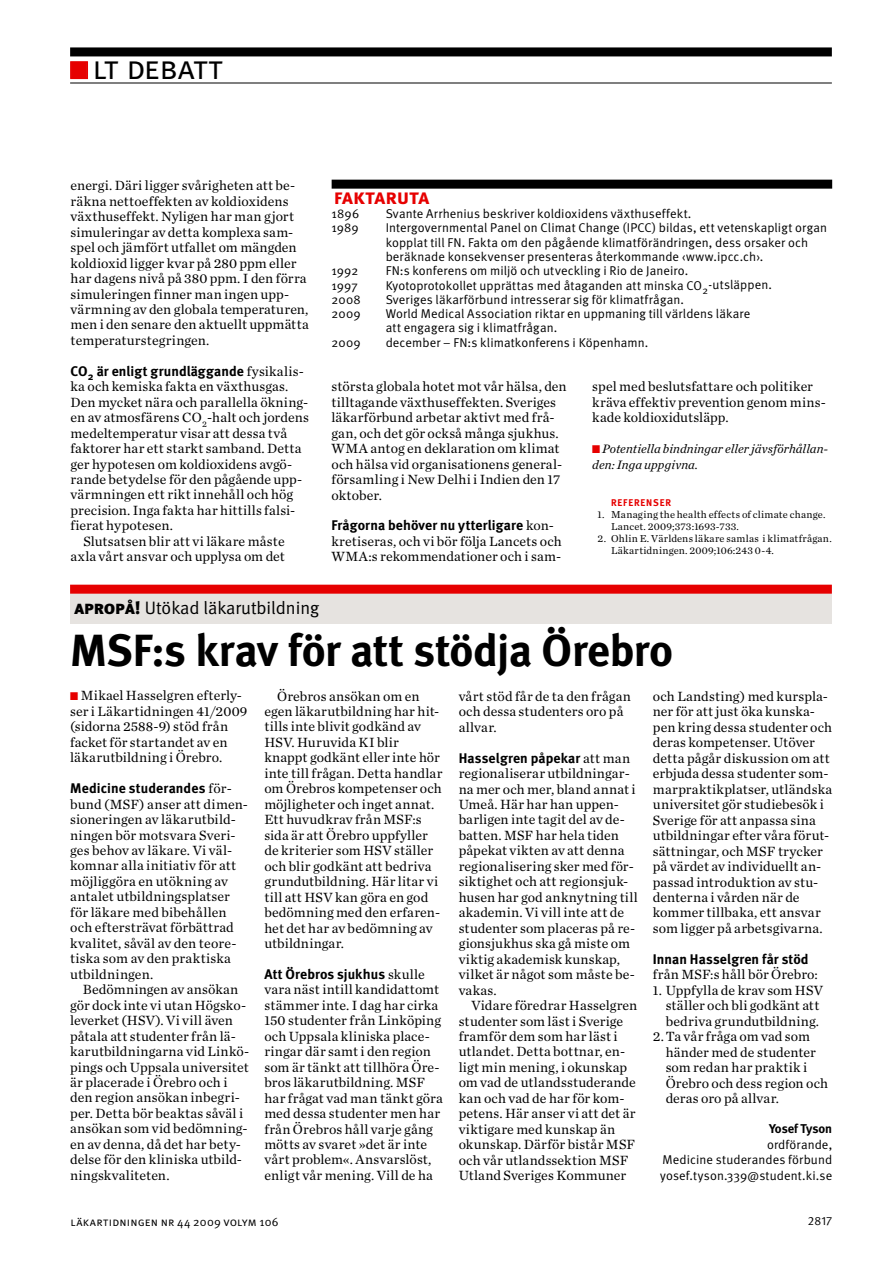
<style>
.page{position:relative;width:894px;height:1263px;background:#fff}
.page>*{position:absolute;margin:0;border:0;box-sizing:border-box;transform-origin:0 0}
.t1{font:45px "Meta LT Bold";letter-spacing:-.015em;color:#000}
.t2{font:33px "Meta LT Normal Small Caps";letter-spacing:-.03em;color:#000}
.t3{font:21px "Meta LT Bold Small Caps";color:#e60000}
.t4{font:18px "Meta LT Normal";color:#000}
.t5{font:13.95px/15.5px "Chronicle LT Text";letter-spacing:.01em;color:#000}
.t6{font:13.95px "Meta LT Bold";letter-spacing:.01em;color:#000}
.t7{font:12.75px/14.2px "Meta LT Normal";letter-spacing:.01em;color:#000}
.t8{font:italic 12.75px/15.5px "Chronicle LT Text";color:#000}
.t9{font:12.75px "Meta LT Bold";letter-spacing:-.005em;color:#000}
.t10{font:12px "Meta LT Normal Small Caps";letter-spacing:.02em;color:#000}
.t11{font:12px "Meta LT Normal Utilities";color:#000}
.t12{font:10.5px/12px "Chronicle LT Text";letter-spacing:.025em;color:#000}
.t13{font:9.75px "Meta LT Bold";letter-spacing:.09em;color:#e60000}
.s1{color:#e60000}
.s2{font-family:"Chronicle LT Text"}
.s3{font-family:"Meta LT Black Small Caps"}
</style>
<div class="page">
<div style="left:70px;top:47px;width:761px;height:9px;background:#000"></div>
<hr style="left:70px;top:83px;width:761px;height:1px;background:#000">
<div style="left:70px;top:61px;width:18px;height:18px;border:2px solid #e60000"></div>
<div style="left:70px;top:584px;width:761px;height:39px;background:#e6e3e0"></div>
<div style="left:70px;top:584px;width:761px;height:9px;background:#e60000"></div>
<div style="left:331px;top:180px;width:501px;height:9px;background:#000"></div>
<h2 class="t2" style="left:70px;top:49px;width:154px"><span class="s1">■</span> lt debatt</h2>
<p class="t5" style="left:71px;top:178px;width:239px">energi. Däri ligger svårigheten att be&shy;räkna nettoeffekten av koldioxidens växthuseffekt. Nyligen har man gjort simuleringar av detta komplexa sam&shy;spel och jämfört utfallet om mängden koldioxid ligger kvar på 280 ppm eller har dagens nivå på 380 ppm. I den förra simuleringen finner man ingen upp&shy;värmning av den globala temperaturen, men i den senare den aktuellt uppmätta temperaturstegringen.</p>
<p class="t6" style="left:71px;top:362px;width:234px">CO<sub>2</sub> är enligt grundläggande <span class="s2">fysikalis-</span></p>
<p class="t5" style="left:71px;top:379px;width:219px">ka och kemiska fakta en växthusgas.</p>
<p class="t5" style="left:71px;top:394px;width:239px">Den mycket nära och parallella ökning-</p>
<p class="t5" style="left:71px;top:409px;width:240px">en av atmosfärens CO<sub>2</sub>-halt och jordens</p>
<p class="t5" style="left:71px;top:425px;width:218px">medeltemperatur visar att dessa två</p>
<p class="t5" style="left:71px;top:440px;width:232px">faktorer har ett starkt samband. Detta</p>
<p class="t5" style="left:71px;top:456px;width:223px">ger hypotesen om koldioxidens avgö-</p>
<p class="t5" style="left:71px;top:471px;width:233px">rande betydelse för den pågående upp-</p>
<p class="t5" style="left:71px;top:487px;width:224px">värmningen ett rikt innehåll och hög</p>
<p class="t5" style="left:71px;top:502px;width:226px">precision. Inga fakta har hittills falsi-</p>
<p class="t5" style="left:71px;top:518px;width:104px">fierat hypotesen.</p>
<p class="t5" style="left:83px;top:533px;width:203px">Slutsatsen blir att vi läkare måste</p>
<p class="t5" style="left:71px;top:549px;width:216px">axla vårt ansvar och upplysa om det</p>
<h3 class="t3" style="left:333px;top:184px;width:97px">faktaruta</h3>
<p class="t7" style="left:331px;top:206px;width:29px">1896</p>
<p class="t7" style="left:385px;top:206px;width:307px">Svante Arrhenius beskriver koldioxidens växthuseffekt.</p>
<p class="t7" style="left:331px;top:221px;width:29px">1989</p>
<p class="t7" style="left:385px;top:221px;width:443px">Intergovernmental Panel on Climat Change (IPCC) bildas, ett vetenskapligt organ kopplat till FN. Fakta om den pågående klimatförändringen, dess orsaker och beräknade konsekvenser presenteras återkommande ‹www.ipcc.ch›.</p>
<p class="t7" style="left:331px;top:263px;width:28px">1992</p>
<p class="t7" style="left:385px;top:263px;width:304px">FN:s konferens om miljö och utveckling i Rio de Janeiro.</p>
<p class="t7" style="left:331px;top:278px;width:28px">1997</p>
<p class="t7" style="left:385px;top:278px;width:387px">Kyotoprotokollet upprättas med åtaganden att minska CO<sub>2</sub>-utsläppen.</p>
<p class="t7" style="left:331px;top:292px;width:31px">2008</p>
<p class="t7" style="left:385px;top:292px;width:300px">Sveriges läkarförbund intresserar sig för klimatfrågan.</p>
<p class="t7" style="left:331px;top:306px;width:30px">2009</p>
<p class="t7" style="left:385px;top:306px;width:366px">World Medical Association riktar en uppmaning till världens läkare att engagera sig i klimatfrågan.</p>
<p class="t7" style="left:331px;top:335px;width:30px">2009</p>
<p class="t7" style="left:385px;top:335px;width:264px">december – FN:s klimatkonferens i Köpenhamn.</p>
<p class="t5" style="left:331px;top:379px;width:237px">största globala hotet mot vår hälsa, den tilltagande växthuseffekten. Sveriges läkarförbund arbetar aktivt med frå&shy;gan, och det gör också många sjukhus.<br>WMA antog en deklaration om klimat och hälsa vid organisationens general&shy;församling i New Delhi i Indien den 17 oktober.</p>
<p class="t6" style="left:331px;top:517px;width:224px">Frågorna behöver nu ytterligare <span class="s2">kon-</span></p>
<p class="t5" style="left:331px;top:533px;width:232px">kretiseras, och vi bör följa Lancets och<br>WMA:s rekommendationer och i sam-</p>
<p class="t5" style="left:592px;top:379px;width:235px">spel med beslutsfattare och politiker kräva effektiv prevention genom mins&shy;kade koldioxidutsläpp.</p>
<p class="t8" style="left:592px;top:441px;width:237px"><span class="s1">■</span> Potentiella bindningar eller jävsförhållan&shy;den: Inga uppgivna.</p>
<p class="t13" style="left:611px;top:497px;width:62px">Referenser</p>
<p class="t12" style="left:611px;top:508px;width:216px;text-indent:-13px">1. Managing the health effects of climate change.<br>Lancet. 2009;373:1693-733.</p>
<p class="t12" style="left:611px;top:532px;width:222px;text-indent:-13px">2. Ohlin E. Världens läkare samlas i klimatfrågan.<br>Läkartidningen. 2009;106:243 0-4.</p>
<p class="t4" style="left:74px;top:597px;width:246px"><span class="s3">apropå!</span> Utökad läkarutbildning</p>
<h1 class="t1" style="left:70px;top:623px;width:604px">MSF:s krav för att stödja Örebro</h1>
<p class="t5" style="left:70px;top:688px;width:179px"><span class="s1">■</span> Mikael Hasselgren efterly&shy;ser i Läkartidningen 41/2009 (sidorna 2588-9) stöd från facket för startandet av en läkarutbildning i Örebro.</p>
<p class="t6" style="left:70px;top:780px;width:163px">Medicine studerandes <span class="s2">för-</span></p>
<p class="t5" style="left:70px;top:796px;width:179px">bund (MSF) anser att dimen&shy;sioneringen av läkarutbild&shy;ningen bör motsvara Sveri&shy;ges behov av läkare. Vi väl&shy;komnar alla initiativ för att möjliggöra en utökning av antalet utbildningsplatser för läkare med bibehållen och eftersträvat förbättrad kvalitet, såväl av den teore&shy;tiska som av den praktiska utbildningen.</p>
<p class="t5" style="left:70px;top:981px;width:180px;text-indent:13px">Bedömningen av ansökan gör dock inte vi utan Högsko&shy;leverket (HSV). Vi vill även påtala att studenter från lä&shy;karutbildningarna vid Linkö&shy;pings och Uppsala universitet är placerade i Örebro och i den region ansökan inbegri&shy;per. Detta bör beaktas såväl i ansökan som vid bedömning&shy;en av denna, då det har bety&shy;delse för den kliniska utbild&shy;ningskvaliteten.</p>
<p class="t5" style="left:264px;top:688px;width:179px;text-indent:13px">Örebros ansökan om en egen läkarutbildning har hit&shy;tills inte blivit godkänd av<br>HSV. Huruvida KI blir knappt godkänt eller inte hör inte till frågan. Detta handlar om Örebros kompetenser och möjligheter och inget annat.<br>Ett huvudkrav från MSF:s sida är att Örebro uppfyller de kriterier som HSV ställer och blir godkänt att bedriva grundutbildning. Här litar vi till att HSV kan göra en god bedömning med den erfaren&shy;het det har av bedömning av utbildningar.</p>
<p class="t6" style="left:264px;top:965px;width:162px">Att Örebros sjukhus <span class="s2">skulle</span></p>
<p class="t5" style="left:264px;top:981px;width:180px">vara näst intill kandidattomt stämmer inte. I dag har cirka<br>150 studenter från Linköping och Uppsala kliniska place&shy;ringar där samt i den region som är tänkt att tillhöra Öre&shy;bros läkarutbildning. MSF har frågat vad man tänkt göra med dessa studenter men har från Örebros håll varje gång mötts av svaret »det är inte vårt problem«. Ansvarslöst, enligt vår mening. Vill de ha</p>
<p class="t5" style="left:458px;top:688px;width:174px">vårt stöd får de ta den frågan och dessa studenters oro på allvar.</p>
<p class="t6" style="left:458px;top:749px;width:173px">Hasselgren påpekar <span class="s2">att man</span></p>
<p class="t5" style="left:458px;top:765px;width:180px">regionaliserar utbildningar&shy;na mer och mer, bland annat i<br>Umeå. Här har han uppen&shy;barligen inte tagit del av de&shy;batten. MSF har hela tiden påpekat vikten av att denna regionalisering sker med för&shy;siktighet och att regionsjuk&shy;husen har god anknytning till akademin. Vi vill inte att de studenter som placeras på re&shy;gionsjukhus ska gå miste om viktig akademisk kunskap, vilket är något som måste be&shy;vakas.</p>
<p class="t5" style="left:458px;top:997px;width:180px;text-indent:13px">Vidare föredrar Hasselgren studenter som läst i Sverige framför dem som har läst i utlandet. Detta bottnar, en&shy;ligt min mening, i okunskap om vad de utlandsstuderande kan och vad de har för kom&shy;petens. Här anser vi att det är viktigare med kunskap än okunskap. Därför bistår MSF och vår utlandssektion MSF<br>Utland Sveriges Kommuner</p>
<p class="t5" style="left:652px;top:688px;width:181px">och Landsting) med kurspla&shy;ner för att just öka kunska&shy;pen kring dessa studenter och deras kompetenser. Utöver detta pågår diskussion om att erbjuda dessa studenter som&shy;marpraktikplatser, utländska universitet gör studiebesök i<br>Sverige för att anpassa sina utbildningar efter våra förut&shy;sättningar, och MSF trycker på värdet av individuellt an&shy;passad introduktion av stu&shy;denterna i vården när de kommer tillbaka, ett ansvar som ligger på arbetsgivarna.</p>
<p class="t6" style="left:652px;top:950px;width:157px">Innan Hasselgren får stöd</p>
<p class="t5" style="left:652px;top:966px;width:166px">från MSF:s håll bör Örebro:</p>
<p class="t5" style="left:652px;top:982px;width:172px">1. Uppfylla de krav som HSV</p>
<p class="t5" style="left:665px;top:997px;width:155px">ställer och bli godkänt att</p>
<p class="t5" style="left:665px;top:1013px;width:155px">bedriva grundutbildning.</p>
<p class="t5" style="left:652px;top:1028px;width:158px">2.Ta vår fråga om vad som</p>
<p class="t5" style="left:665px;top:1044px;width:152px">händer med de studenter</p>
<p class="t5" style="left:665px;top:1059px;width:143px">som redan har praktik i</p>
<p class="t5" style="left:665px;top:1075px;width:164px">Örebro och dess region och</p>
<p class="t5" style="left:665px;top:1090px;width:115px">deras oro på allvar.</p>
<p class="t9" style="left:768px;top:1121px;width:65px">Yosef Tyson</p>
<p class="t7" style="left:660px;top:1136px;width:173px;line-height:15.5px;text-align:justify;text-indent:107px">ordförande, Medicine studerandes förbund yosef.tyson.339@student.ki.se</p>
<p class="t10" style="left:71px;top:1214px;width:209px">läkartidningen nr 44 2009 volym 106</p>
<p class="t11" style="left:807px;top:1214px;width:26px">2817</p>
</div>
